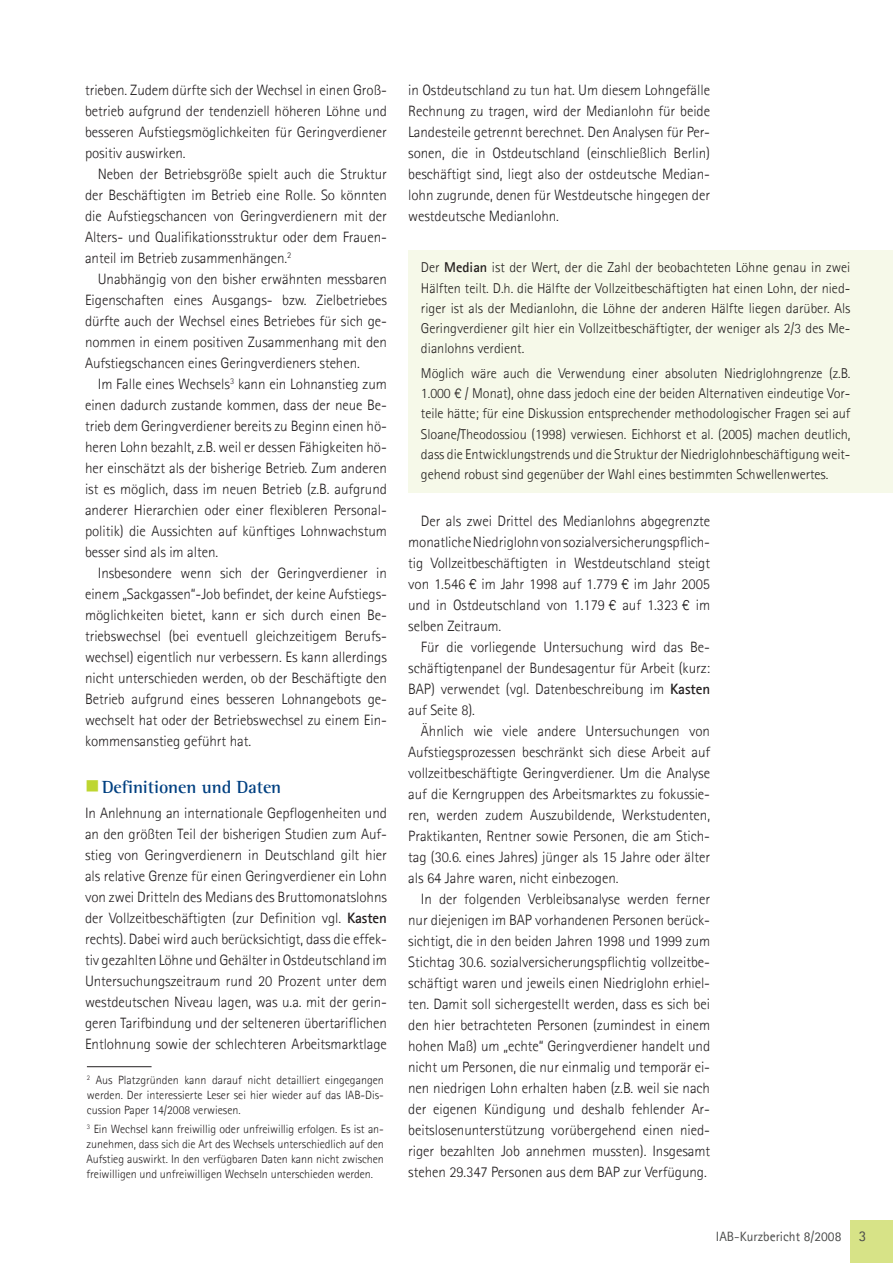
<style>
.page{position:relative;width:893px;height:1263px;background:#fff}
.page>*{position:absolute;margin:0;border:0;box-sizing:border-box;transform-origin:0 0}
.t1{font:700 18px "Agfa Rotis Semi Serif";letter-spacing:-.005em;color:#014081}
.t2{font:300 15px/21px "Agfa Rotis Sans Serif";letter-spacing:-.005em;color:#231f20;text-align:justify}
.t3{font:300 14.25px/20.2px "Agfa Rotis Sans Serif";color:#221e1d;text-align:justify}
.t4{font:13.5px "Agfa Rotis Sans Serif";color:#4b4c4b}
.t5{font:300 12px/15px "Agfa Rotis Sans Serif";letter-spacing:-.005em;color:#231f20;text-align:justify}
.s1{color:#bed630}
.s2{font-weight:700}
.s3{color:#231f20}
</style>
<div class="page">
<hr style="left:87px;top:1066px;width:65px;height:1px;background:#231f20">
<div style="left:408px;top:250px;width:485px;height:242px;background:#f6f9e9"></div>
<div style="left:850px;top:1220px;width:43px;height:43px;background:#d7e387"></div>
<p class="t2" style="left:85px;top:80px;width:303px">trieben. Zudem dürfte sich der Wechsel in einen Groß&shy;betrieb aufgrund der tendenziell höheren Löhne und besseren Aufstiegsmöglichkeiten für Geringverdiener positiv auswirken.</p>
<p class="t2" style="left:85px;top:164px;width:303px;text-indent:13px">Neben der Betriebsgröße spielt auch die Struktur der Beschäftigten im Betrieb eine Rolle. So könnten die Aufstiegschancen von Geringverdienern mit der Alters- und Qualifikationsstruktur oder dem Frauen&shy;anteil im Betrieb zusammenhängen.<sup>2</sup></p>
<p class="t2" style="left:85px;top:269px;width:303px;text-indent:13px">Unabhängig von den bisher erwähnten messbaren Eigenschaften eines Ausgangs- bzw. Zielbetriebes dürfte auch der Wechsel eines Betriebes für sich ge&shy;nommen in einem positiven Zusammenhang mit den Aufstiegschancen eines Geringverdieners stehen.</p>
<p class="t2" style="left:85px;top:374px;width:303px;text-indent:13px">Im Falle eines Wechsels<sup>3</sup> kann ein Lohnanstieg zum einen dadurch zustande kommen, dass der neue Be&shy;trieb dem Geringverdiener bereits zu Beginn einen hö&shy;heren Lohn bezahlt, z.B. weil er dessen Fähigkeiten hö&shy;her ein-schätzt als der bisherige Betrieb. Zum anderen ist es möglich, dass im neuen Betrieb (z.B. aufgrund anderer Hierarchien oder einer flexibleren Personal&shy;politik) die Aus-sichten auf künftiges Lohnwachstum besser sind als im alten.</p>
<p class="t2" style="left:85px;top:563px;width:303px;text-indent:13px">Insbesondere wenn sich der Geringverdiener in einem „Sackgassen“-Job befindet, der keine Aufstiegs&shy;möglichkeiten bietet, kann er sich durch einen Be&shy;triebswechsel (bei eventuell gleichzeitigem Berufs&shy;wechsel) eigentlich nur verbessern. Es kann allerdings nicht unterschieden werden, ob der Beschäftigte den Betrieb aufgrund eines besseren Lohnangebots ge&shy;wechselt hat oder der Betriebswechsel zu einem Ein&shy;kommensanstieg geführt hat.</p>
<p class="t1" style="left:85px;top:776px;width:198px"><span class="s1">■</span>Definitionen und Daten</p>
<p class="t2" style="left:85px;top:803px;width:303px">In Anlehnung an internationale Gepflogenheiten und an den größten Teil der bishe-rigen Studien zum Auf&shy;stieg von Geringverdienern in Deutschland gilt hier als relative Grenze für einen Geringverdiener ein Lohn von zwei Dritteln des Medians des Bruttomonatslohns der Vollzeitbeschäftigten (zur Definition vgl. <span class="s2">Kasten </span>rechts). Dabei wird auch berücksichtigt, dass die effek&shy;tiv gezahlten Löhne und Gehälter in Ostdeutsch- land im Untersuchungszeitraum rund 20 Prozent unter dem westdeutschen Niveau lagen, was u.a. mit der gerin&shy;geren Tarifbindung und der selteneren übertarif-lichen Entlohnung sowie der schlechteren Arbeitsmarktlage</p>
<p class="t5" style="left:87px;top:1072px;width:299px"><sup>2</sup> Aus Platzgründen kann darauf nicht detailliert eingegangen werden. Der interessierte Leser sei hier wieder auf das IAB-Dis&shy;cussion Paper 14/2008 verwiesen.</p>
<p class="t5" style="left:87px;top:1122px;width:299px"><sup>3</sup> Ein Wechsel kann freiwillig oder unfreiwillig erfolgen. Es ist an&shy;zunehmen, dass sich die Art des Wechsels unterschiedlich auf den Aufstieg auswirkt. In den verfügbaren Daten kann nicht zwischen freiwilligen und unfreiwilligen Wechseln unterschieden werden.</p>
<p class="t2" style="left:408px;top:80px;width:303px">in Ostdeutschland zu tun hat. Um diesem Lohngefälle Rechnung zu tragen, wird der Medianlohn für beide Landesteile getrennt berechnet. Den Analysen für Per&shy;sonen, die in Ostdeutschland (einschließlich Berlin) beschäftigt sind, liegt also der ostdeutsche Median&shy;lohn zugrunde, denen für Westdeutsche hingegen der westdeutsche Medianlohn.</p>
<p class="t3" style="left:421px;top:257px;width:431px">Der <span class="s2">Median</span> ist der Wert, der die Zahl der beobachteten Löhne genau in zwei Hälften teilt. D.h. die Hälfte der Vollzeitbeschäftigten hat einen Lohn, der nied&shy;riger ist als der Medianlohn, die Löhne der anderen Hälfte liegen darüb<span class="s3">er. Als Geringverdiener gilt hier ein Vollzeitbeschäftigter, der weniger als 2/3 des Me&shy;dianlohns verdient.</span></p>
<p class="t3" style="left:421px;top:363px;width:431px"><span class="s3">Möglich wäre auch die Verwendung einer absoluten Niedriglohngrenze (z.B.<br>1.000 € / Monat), ohne dass jedoch eine der beiden Alternativen ein</span>deutige Vor&shy;teile hätte; für eine Diskussion ent-sprechender methodologischer Fragen sei auf Sloane/Theodossiou (1998) verwiesen. Eichhorst et al. (2005) machen deutlich, dass die Entwicklungstrends und die Struktur der Niedriglohnbeschäf-tigung weit&shy;gehend robust sind gegenüber der Wahl eines bestimmten Schwellenwertes.</p>
<p class="t2" style="left:408px;top:510px;width:303px;text-indent:13px">Der als zwei Drittel des Medianlohns abgegrenzte monatliche Niedriglohn von sozialver-sicherungs-pflich&shy;tig Vollzeitbeschäftigten in Westdeutschland steigt von 1.546 € im Jahr 1998 auf 1.779 € im Jahr 2005 und in Ostdeutschland von 1.179 € auf 1.323 € im selben Zeitraum.</p>
<p class="t2" style="left:408px;top:636px;width:303px;text-indent:13px">Für die vorliegende Untersuchung wird das Be&shy;schäftigtenpanel der Bundesagentur für Arbeit (kurz:<br>BAP) verwendet (vgl. Datenbeschreibung im <span class="s2">Kasten </span>auf Seite 8).</p>
<p class="t2" style="left:408px;top:720px;width:303px;text-indent:13px">Ähnlich wie viele andere Untersuchungen von Aufstiegsprozessen beschränkt sich diese Arbeit auf vollzeitbe-schäftigte Geringverdiener. Um die Analyse auf die Kerngruppen des Arbeits-marktes zu fokussie&shy;ren, werden zudem Auszubildende, Werkstudenten, Prakti- kanten, Rentner sowie Personen, die am Stich&shy;tag (30.6. eines Jahres) jünger als 15 Jahre oder älter als 64 Jahre waren, nicht einbezogen.</p>
<p class="t2" style="left:408px;top:888px;width:303px;text-indent:13px">In der folgenden Verbleibsanalyse werden ferner nur die-jenigen im BAP vorhandenen Personen berück&shy;sichtigt, die in den beiden Jahren 1998 und 1999 zum Stichtag 30.6. sozialversicherungspflichtig vollzeitbe&shy;schäftigt waren und jeweils einen Niedriglohn erhiel&shy;ten. Damit soll sichergestellt werden, dass es sich bei den hier betrachteten Personen (zumindest in einem hohen Maß) um „echte“ Geringverdiener handelt und nicht um Personen, die nur einmalig und temporär ei&shy;nen niedrigen Lohn erhalten haben (z.B. weil sie nach der eigenen Kündigung und deshalb fehlender Ar&shy;beitslosenunterstützung vorübergehend einen nied&shy;riger bezahlten Job annehmen mussten). Insgesamt stehen 29.347 Personen aus dem BAP zur Verfügung.</p>
<p class="t4" style="left:716px;top:1228px;width:127px">IAB-Kurzbericht 8/2008</p>
</div>
